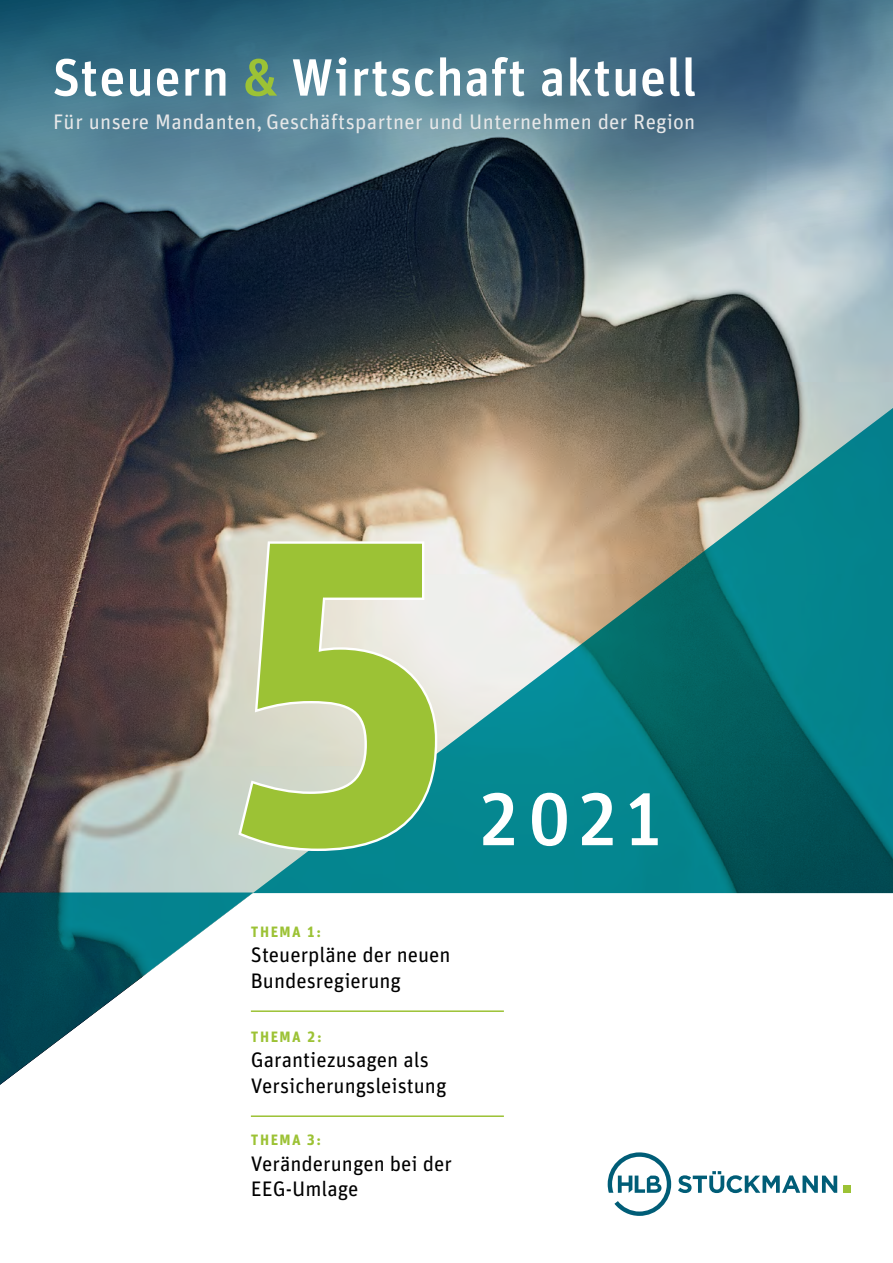
<style>
.page{position:relative;width:893px;height:1263px;background:#fff}
.page>*{position:absolute;margin:0;border:0;box-sizing:border-box;transform-origin:0 0}
.t1{font:700 735px "Unit Pro";color:#9cc235}
.t2{font:700 430.5px "Unit Pro";color:#9cc235}
.t3{font:500 112.5px "Unit Pro";color:#fff}
.t4{font:500 74.55px "Unit Pro";color:#fff}
.t5{font:500 52.5px "Unit Pro";letter-spacing:.015em;color:#fff}
.t6{font:21px/25.5px "Unit Pro";color:#000}
.t7{font:21px "Unit Pro";letter-spacing:.015em;color:#e6e7e8}
.t8{font:700 15px "Unit Pro";letter-spacing:.1em;color:#9cc235}
.s1{color:#9cc235}
</style>
<div class="page">
<img style="left:0;top:692px;width:893px;height:202px">
<hr style="left:251px;top:1010px;width:253px;height:2px;background:#9cc235">
<hr style="left:251px;top:1115px;width:253px;height:2px;background:#9cc235">
<svg style="left:608px;top:1152px;width:63px;height:64px"></svg>
<svg style="left:678px;top:1171px;width:159px;height:22px"></svg>
<div style="left:843px;top:1186px;width:7px;height:7px;background:#9cc235"></div>
<svg style="left:140px;top:692px;width:95px;height:139px;background:#9d9b92"></svg>
<svg style="left:253px;top:692px;width:640px;height:201px;background:#0b797f"></svg>
<img style="left:0;top:0;width:893px;height:692px">
<svg style="left:0;top:892px;width:253px;height:193px"></svg>
<svg style="left:235px;top:539px;width:205px;height:314px;background:#cddad0"></svg>
<h3 class="t5" style="left:52px;top:44px;width:646px">Steuern <span class="s1">&amp;</span> Wirtschaft aktuell</h3>
<p class="t7" style="left:53px;top:108px;width:644px">Für unsere Mandanten, Geschäftspartner und Unternehmen der Region</p>
<h1 class="t1" style="left:125px;top:90px;width:381px">2</h1>
<h2 class="t2" style="left:225px;top:390px;width:232px">5</h2>
<h3 class="t3" style="left:539px;top:714px;width:291px">2020</h3>
<h3 class="t4" style="left:478px;top:771px;width:188px">2021</h3>
<p class="t8" style="left:251px;top:922px;width:72px">THEMA 1:</p>
<p class="t6" style="left:251px;top:942px;width:201px">Steuerpläne der neuen<br>Bundesregierung</p>
<p class="t8" style="left:251px;top:1027px;width:72px">THEMA 2:</p>
<p class="t6" style="left:251px;top:1047px;width:197px">Garantiezusagen als<br>Versicherungsleistung</p>
<p class="t8" style="left:251px;top:1130px;width:72px">THEMA 3:</p>
<p class="t6" style="left:251px;top:1150px;width:203px">Veränderungen bei der<br>EEG-Umlage</p>
</div>
